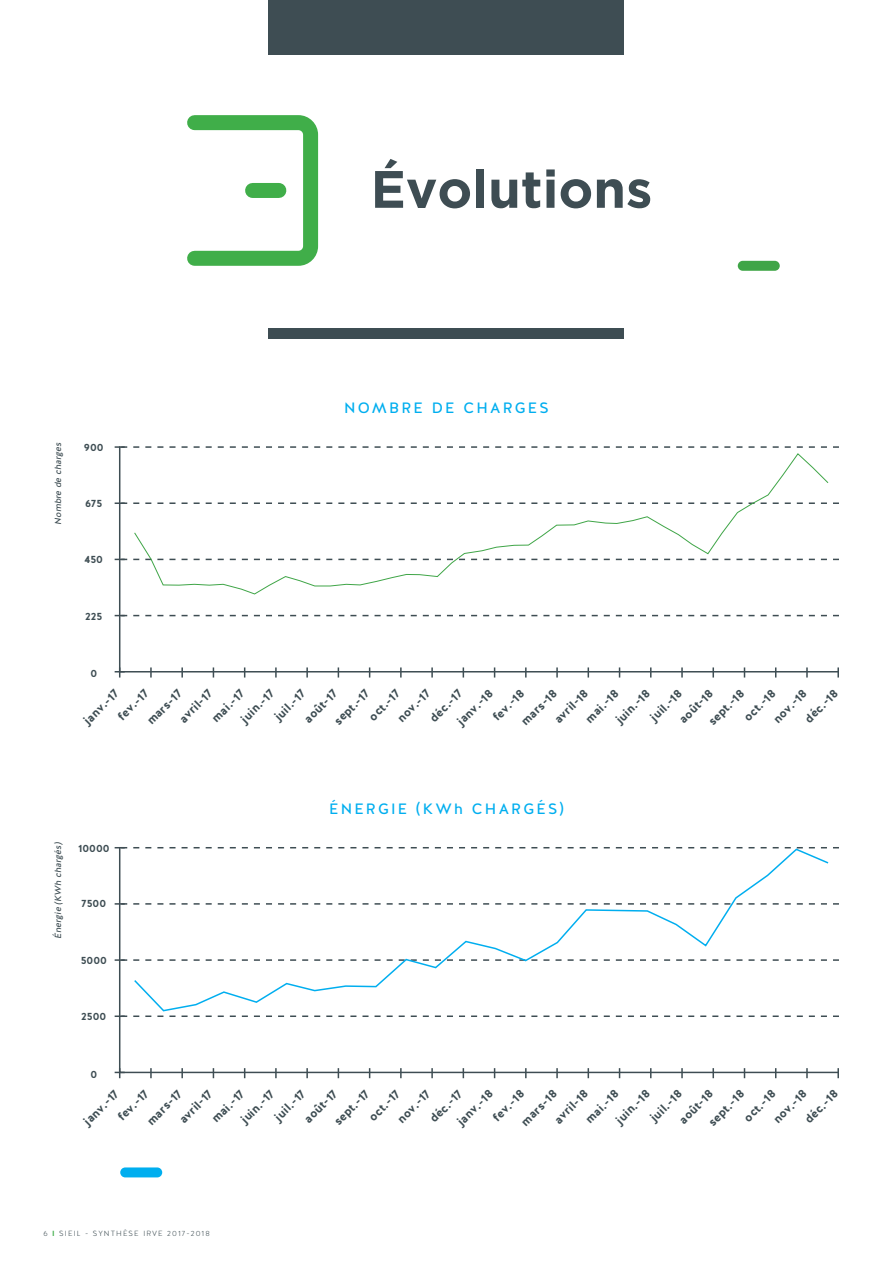
<style>
.page{position:relative;width:893px;height:1263px;background:#fff}
.page>*{position:absolute;margin:0;border:0;box-sizing:border-box;transform-origin:0 0}
.t1{font:700 52.5px "Gotham";color:#3e4d53}
.t2{font:15px "Halis R";letter-spacing:.15em;color:#00aeef}
.t3{font:700 12px/21px "Halis R";color:#3e4d53}
.t4{font:700 10.5px "Halis R";color:#3e4d53}
.t5{font:italic 9px "Halis R";color:#3e4d53}
.t6{font:300 7.5px "Halis R";letter-spacing:.15em;color:#3e4d53}
.s1{font-weight:700;color:#40ae49}
</style>
<div class="page">
<svg style="left:187px;top:115px;width:132px;height:151px"></svg>
<div style="left:269px;top:0;width:355px;height:54px;background:#3e4d53"></div>
<div style="left:269px;top:328px;width:355px;height:11px;background:#3e4d53"></div>
<svg style="left:118px;top:848px;width:721px;height:226px"></svg>
<svg style="left:150px;top:1068px;width:2px;height:10px"></svg>
<svg style="left:181px;top:1068px;width:2px;height:10px"></svg>
<svg style="left:400px;top:1068px;width:2px;height:10px"></svg>
<svg style="left:431px;top:1068px;width:2px;height:10px"></svg>
<svg style="left:275px;top:1068px;width:2px;height:10px"></svg>
<svg style="left:306px;top:1068px;width:2px;height:10px"></svg>
<svg style="left:525px;top:1068px;width:2px;height:10px"></svg>
<svg style="left:556px;top:1068px;width:2px;height:10px"></svg>
<svg style="left:712px;top:1068px;width:2px;height:10px"></svg>
<svg style="left:681px;top:1068px;width:2px;height:10px"></svg>
<svg style="left:837px;top:1068px;width:2px;height:10px"></svg>
<svg style="left:806px;top:1068px;width:2px;height:10px"></svg>
<svg style="left:115px;top:847px;width:724px;height:1px"></svg>
<svg style="left:115px;top:903px;width:724px;height:2px"></svg>
<svg style="left:115px;top:959px;width:724px;height:2px"></svg>
<svg style="left:115px;top:1015px;width:724px;height:2px"></svg>
<svg style="left:115px;top:1068px;width:10px;height:10px"></svg>
<svg style="left:133px;top:847px;width:697px;height:165px"></svg>
<svg style="left:118px;top:448px;width:721px;height:225px"></svg>
<svg style="left:150px;top:667px;width:2px;height:10px"></svg>
<svg style="left:181px;top:667px;width:2px;height:10px"></svg>
<svg style="left:400px;top:667px;width:2px;height:10px"></svg>
<svg style="left:431px;top:667px;width:2px;height:10px"></svg>
<svg style="left:275px;top:667px;width:2px;height:10px"></svg>
<svg style="left:306px;top:667px;width:2px;height:10px"></svg>
<svg style="left:525px;top:667px;width:2px;height:10px"></svg>
<svg style="left:556px;top:667px;width:2px;height:10px"></svg>
<svg style="left:712px;top:667px;width:2px;height:10px"></svg>
<svg style="left:681px;top:667px;width:2px;height:10px"></svg>
<svg style="left:837px;top:667px;width:2px;height:10px"></svg>
<svg style="left:806px;top:667px;width:2px;height:10px"></svg>
<svg style="left:115px;top:446px;width:724px;height:2px"></svg>
<svg style="left:115px;top:502px;width:724px;height:2px"></svg>
<svg style="left:115px;top:559px;width:724px;height:1px"></svg>
<svg style="left:115px;top:615px;width:724px;height:1px"></svg>
<svg style="left:115px;top:667px;width:10px;height:10px"></svg>
<svg style="left:133px;top:452px;width:696px;height:143px"></svg>
<div style="left:120px;top:1167px;width:42px;height:10px;background:#00aeef;border-radius:5px"></div>
<div style="left:738px;top:261px;width:42px;height:10px;background:#3fa547;border-radius:5px"></div>
<h1 class="t1" style="left:371px;top:159px;width:283px">Évolutions</h1>
<p class="t5" style="left:52px;top:525px;width:86px;rotate:-90deg">Nombre de charges</p>
<p class="t4" style="left:84px;top:441px;width:21px">900</p>
<p class="t4" style="left:85px;top:496px;width:19px">675</p>
<p class="t4" style="left:85px;top:552px;width:20px">450</p>
<p class="t4" style="left:85px;top:609px;width:19px">225</p>
<p class="t2" style="left:344px;top:398px;width:206px">NOMBRE DE CHARGES</p>
<p class="t4" style="left:90px;top:666px;width:8px">0</p>
<p class="t3" style="left:98px;top:696px;width:39px;text-indent:-28px;rotate:-45deg">janv.-17 fev.-17</p>
<p class="t3" style="left:142px;top:715px;width:46px;rotate:-45deg">mars-17</p>
<p class="t3" style="left:329px;top:716px;width:46px;rotate:-45deg">sept.-17</p>
<p class="t3" style="left:363px;top:711px;width:40px;rotate:-45deg">oct.-17</p>
<p class="t3" style="left:392px;top:713px;width:43px;rotate:-45deg">nov.-17</p>
<p class="t3" style="left:424px;top:713px;width:42px;rotate:-45deg">déc.-17</p>
<p class="t3" style="left:174px;top:713px;width:43px;rotate:-45deg">avril-17</p>
<p class="t3" style="left:206px;top:713px;width:42px;rotate:-45deg">mai.-17</p>
<p class="t3" style="left:236px;top:713px;width:43px;rotate:-45deg">juin.-17</p>
<p class="t3" style="left:269px;top:711px;width:40px;rotate:-45deg">juil.-17</p>
<p class="t3" style="left:299px;top:713px;width:43px;rotate:-45deg">août-17</p>
<p class="t3" style="left:452px;top:716px;width:46px;rotate:-45deg">janv.-18</p>
<p class="t3" style="left:488px;top:711px;width:40px;rotate:-45deg">fev.-18</p>
<p class="t3" style="left:516px;top:716px;width:47px;rotate:-45deg">mars-18</p>
<p class="t3" style="left:674px;top:714px;width:44px;rotate:-45deg">août-18</p>
<p class="t3" style="left:703px;top:716px;width:47px;rotate:-45deg">sept.-18</p>
<p class="t3" style="left:738px;top:712px;width:41px;rotate:-45deg">oct.-18</p>
<p class="t3" style="left:768px;top:714px;width:44px;rotate:-45deg">nov.-18</p>
<p class="t3" style="left:799px;top:713px;width:43px;rotate:-45deg">déc.-18</p>
<p class="t3" style="left:549px;top:714px;width:44px;rotate:-45deg">avril-18</p>
<p class="t3" style="left:580px;top:713px;width:43px;rotate:-45deg">mai.-18</p>
<p class="t3" style="left:611px;top:714px;width:44px;rotate:-45deg">juin.-18</p>
<p class="t3" style="left:645px;top:711px;width:40px;rotate:-45deg">juil.-18</p>
<p class="t5" style="left:52px;top:939px;width:100px;rotate:-90deg">Énergie (KWh chargés)</p>
<p class="t4" style="left:78px;top:841px;width:33px">10000</p>
<p class="t4" style="left:82px;top:897px;width:26px">7500</p>
<p class="t4" style="left:81px;top:953px;width:28px">5000</p>
<p class="t4" style="left:81px;top:1010px;width:27px">2500</p>
<p class="t2" style="left:329px;top:799px;width:236px">ÉNERGIE (KWh CHARGÉS)</p>
<p class="t4" style="left:90px;top:1067px;width:8px">0</p>
<p class="t3" style="left:98px;top:1096px;width:39px;text-indent:-28px;rotate:-45deg">janv.-17 fev.-17</p>
<p class="t3" style="left:142px;top:1116px;width:46px;rotate:-45deg">mars-17</p>
<p class="t3" style="left:174px;top:1114px;width:43px;rotate:-45deg">avril-17</p>
<p class="t3" style="left:206px;top:1113px;width:42px;rotate:-45deg">mai.-17</p>
<p class="t3" style="left:329px;top:1116px;width:46px;rotate:-45deg">sept.-17</p>
<p class="t3" style="left:363px;top:1112px;width:40px;rotate:-45deg">oct.-17</p>
<p class="t3" style="left:392px;top:1113px;width:43px;rotate:-45deg">nov.-17</p>
<p class="t3" style="left:424px;top:1113px;width:42px;rotate:-45deg">déc.-17</p>
<p class="t3" style="left:236px;top:1114px;width:43px;rotate:-45deg">juin.-17</p>
<p class="t3" style="left:269px;top:1111px;width:40px;rotate:-45deg">juil.-17</p>
<p class="t3" style="left:299px;top:1114px;width:43px;rotate:-45deg">août-17</p>
<p class="t3" style="left:516px;top:1116px;width:47px;rotate:-45deg">mars-18</p>
<p class="t3" style="left:452px;top:1116px;width:46px;rotate:-45deg">janv.-18</p>
<p class="t3" style="left:488px;top:1111px;width:40px;rotate:-45deg">fev.-18</p>
<p class="t3" style="left:549px;top:1114px;width:44px;rotate:-45deg">avril-18</p>
<p class="t3" style="left:799px;top:1114px;width:43px;rotate:-45deg">déc.-18</p>
<p class="t3" style="left:611px;top:1114px;width:44px;rotate:-45deg">juin.-18</p>
<p class="t3" style="left:645px;top:1112px;width:40px;rotate:-45deg">juil.-18</p>
<p class="t3" style="left:703px;top:1117px;width:47px;rotate:-45deg">sept.-18</p>
<p class="t3" style="left:738px;top:1112px;width:41px;rotate:-45deg">oct.-18</p>
<p class="t3" style="left:768px;top:1114px;width:44px;rotate:-45deg">nov.-18</p>
<p class="t3" style="left:580px;top:1114px;width:43px;rotate:-45deg">mai.-18</p>
<p class="t3" style="left:674px;top:1114px;width:44px;rotate:-45deg">août-18</p>
<p class="t6" style="left:43px;top:1229px;width:168px">6 <span class="s1">I</span> SIEIL - SYNTHÈSE IRVE 2017-2018</p>
</div>
